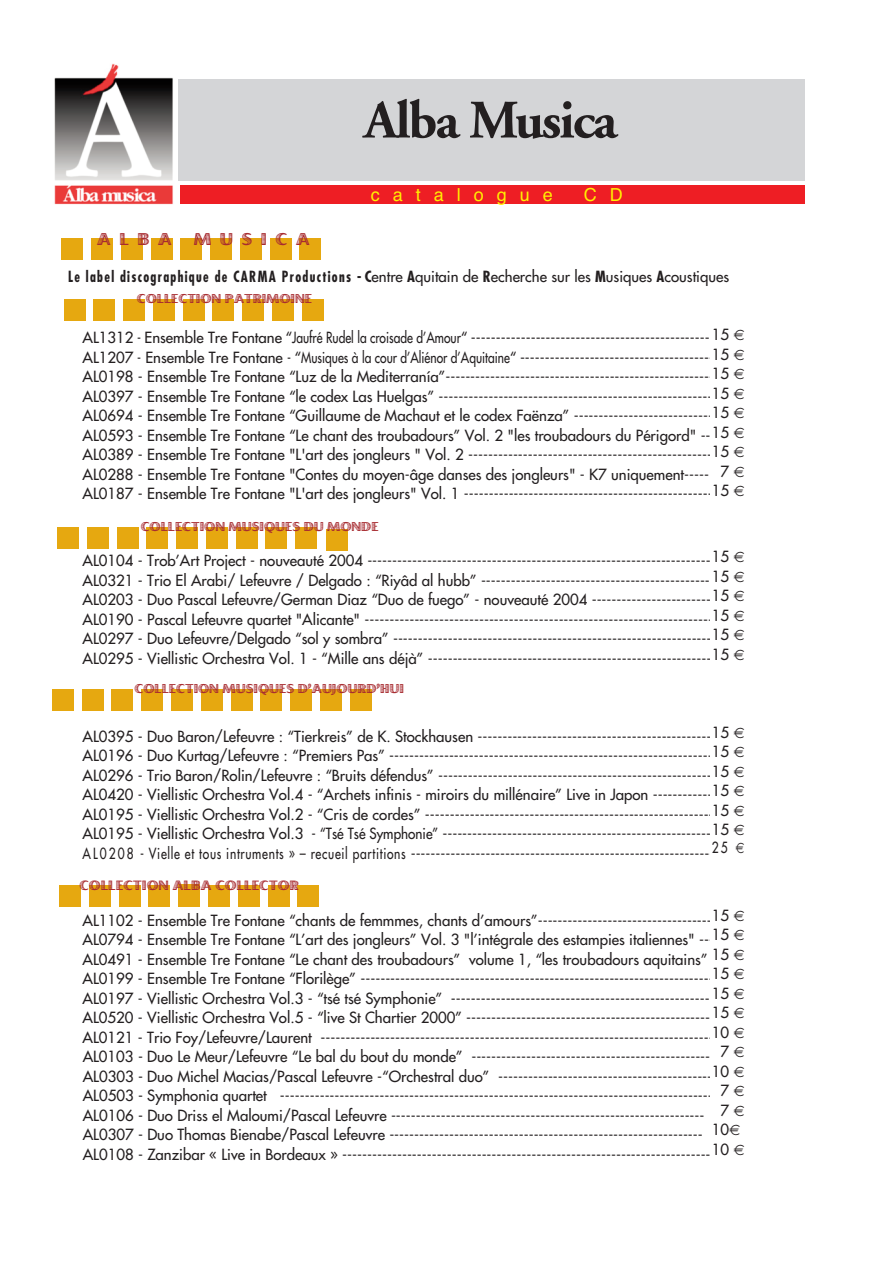
<style>
.page{position:relative;width:893px;height:1263px;background:#fff}
.page>*{position:absolute;margin:0;border:0;box-sizing:border-box;transform-origin:0 0}
.t1{font:700 54px "Adobe Garamond";letter-spacing:-.035em;color:#231f20}
.t2{font:18px "Helvetica";letter-spacing:.725em;color:#fff101}
.t3{font:18px "Boca Raton ICG";letter-spacing:.48em;color:#a72b30}
.t4{font:15px/19.5px "Futura";color:#231f20}
.t5{font:700 condensed 15px "Futura";letter-spacing:.1em;color:#231f20;scale:.9 1}
.t6{font:15px "Futura";color:#231f20;scale:.8 1}
.t7{font:14.25px "Boca Raton ICG";color:#a72b30}
.t8{font:13.5px "Boca Raton ICG";color:#a72b30}
.s1{font-weight:400;font-stretch:normal}
</style>
<div class="page">
<div style="left:179px;top:79px;width:626px;height:101px;background:#d4d5d7"></div>
<div style="left:180px;top:186px;width:624px;height:18px;background:#ee1e24"></div>
<img style="left:54px;top:64px;width:119px;height:140px">
<div style="left:62px;top:238px;width:21px;height:21px;background:#e6a810"></div>
<div style="left:91px;top:238px;width:22px;height:21px;background:#e6a810"></div>
<div style="left:121px;top:238px;width:21px;height:21px;background:#e6a810"></div>
<div style="left:151px;top:238px;width:21px;height:21px;background:#e6a810"></div>
<div style="left:181px;top:238px;width:21px;height:21px;background:#e6a810"></div>
<div style="left:211px;top:238px;width:21px;height:21px;background:#e6a810"></div>
<div style="left:240px;top:238px;width:22px;height:21px;background:#e6a810"></div>
<div style="left:270px;top:238px;width:21px;height:21px;background:#e6a810"></div>
<div style="left:300px;top:238px;width:21px;height:21px;background:#e6a810"></div>
<div style="left:60px;top:885px;width:21px;height:22px;background:#e6a810"></div>
<div style="left:89px;top:885px;width:22px;height:22px;background:#e6a810"></div>
<div style="left:119px;top:885px;width:21px;height:22px;background:#e6a810"></div>
<div style="left:149px;top:885px;width:21px;height:22px;background:#e6a810"></div>
<div style="left:179px;top:884px;width:21px;height:23px;background:#e6a810"></div>
<div style="left:208px;top:885px;width:22px;height:22px;background:#e6a810"></div>
<div style="left:238px;top:885px;width:21px;height:22px;background:#e6a810"></div>
<div style="left:268px;top:885px;width:21px;height:22px;background:#e6a810"></div>
<div style="left:298px;top:885px;width:21px;height:22px;background:#e6a810"></div>
<div style="left:64px;top:300px;width:21px;height:21px;background:#e6a810"></div>
<div style="left:94px;top:300px;width:21px;height:21px;background:#e6a810"></div>
<div style="left:123px;top:300px;width:22px;height:21px;background:#e6a810"></div>
<div style="left:153px;top:300px;width:21px;height:21px;background:#e6a810"></div>
<div style="left:183px;top:300px;width:21px;height:21px;background:#e6a810"></div>
<div style="left:213px;top:300px;width:21px;height:21px;background:#e6a810"></div>
<div style="left:242px;top:300px;width:22px;height:21px;background:#e6a810"></div>
<div style="left:272px;top:300px;width:21px;height:21px;background:#e6a810"></div>
<div style="left:302px;top:300px;width:21px;height:21px;background:#e6a810"></div>
<div style="left:326px;top:529px;width:22px;height:21px;background:#e6a810"></div>
<div style="left:57px;top:528px;width:22px;height:21px;background:#e6a810"></div>
<div style="left:87px;top:528px;width:21px;height:21px;background:#e6a810"></div>
<div style="left:117px;top:528px;width:21px;height:21px;background:#e6a810"></div>
<div style="left:147px;top:528px;width:21px;height:21px;background:#e6a810"></div>
<div style="left:176px;top:528px;width:22px;height:21px;background:#e6a810"></div>
<div style="left:206px;top:528px;width:21px;height:21px;background:#e6a810"></div>
<div style="left:236px;top:528px;width:21px;height:21px;background:#e6a810"></div>
<div style="left:266px;top:528px;width:21px;height:21px;background:#e6a810"></div>
<div style="left:296px;top:528px;width:21px;height:21px;background:#e6a810"></div>
<div style="left:350px;top:690px;width:21px;height:21px;background:#e6a810"></div>
<div style="left:320px;top:690px;width:21px;height:21px;background:#e6a810"></div>
<div style="left:52px;top:690px;width:22px;height:21px;background:#e6a810"></div>
<div style="left:82px;top:690px;width:21px;height:21px;background:#e6a810"></div>
<div style="left:112px;top:690px;width:21px;height:21px;background:#e6a810"></div>
<div style="left:142px;top:690px;width:21px;height:21px;background:#e6a810"></div>
<div style="left:171px;top:690px;width:22px;height:21px;background:#e6a810"></div>
<div style="left:201px;top:690px;width:21px;height:21px;background:#e6a810"></div>
<div style="left:231px;top:690px;width:21px;height:21px;background:#e6a810"></div>
<div style="left:261px;top:690px;width:21px;height:21px;background:#e6a810"></div>
<div style="left:290px;top:690px;width:22px;height:21px;background:#e6a810"></div>
<h1 class="t1" style="left:364px;top:99px;width:255px">Alba Musica</h1>
<p class="t2" style="left:371px;top:185px;width:184px">catalogue</p>
<p class="t2" style="left:584px;top:185px;width:40px">C D</p>
<p class="t3" style="left:97px;top:229px;width:215px">ALBA MUSICA</p>
<p class="t5" style="left:68px;top:269px;width:736px">Le label discographique de CARMA Productions - C<span class="s1">entre</span> A<span class="s1">quitain de</span> R<span class="s1">echerche sur les</span> M<span class="s1">usiques</span> A<span class="s1">coustiques</span></p>
<p class="t8" style="left:137px;top:291px;width:177px">COLLECTION PATRIMOINE</p>
<p class="t4" style="left:712px;top:326px;width:19px;text-align:center">15<br>15<br>15<br>15<br>15<br>15<br>15<br>7<br>15</p>
<p class="t4" style="left:83px;top:329px;width:649px">AL1312 - Ensemble Tre Fontane “Jaufré Rudel la croisade d’Amour“ ---------------------------------------------------- AL1207 - Ensemble Tre Fontane - “Musiques à la cour d’Aliénor d’Aquitaine“ --------------------------------------- AL0198 - Ensemble Tre Fontane “Luz de la Mediterranía”------------------------------------------------------- AL0397 - Ensemble Tre Fontane “le codex Las Huelgas” -------------------------------------------------------- AL0694 - Ensemble Tre Fontane “Guillaume de Machaut et le codex Faënza” ---------------------------- AL0593 - Ensemble Tre Fontane “Le chant des troubadours” Vol. 2 "les troubadours du Périgord" -- AL0389 - Ensemble Tre Fontane "L'art des jongleurs " Vol. 2 --------------------------------------------------- AL0288 - Ensemble Tre Fontane "Contes du moyen-âge danses des jongleurs" - K7 uniquement----- AL0187 - Ensemble Tre Fontane "L'art des jongleurs" Vol. 1 ----------------------------------------------------</p>
<p class="t8" style="left:141px;top:519px;width:239px">COLLECTION MUSIQUES DU MONDE</p>
<p class="t4" style="left:712px;top:548px;width:19px;text-align:justify">15<br>15<br>15<br>15<br>15<br>15</p>
<p class="t4" style="left:83px;top:552px;width:645px">AL0104 - Trob’Art Project - nouveauté 2004 ---------------------------------------------------------------------- AL0321 - Trio El Arabi/ Lefeuvre / Delgado : “Riyâd al hubb” ------------------------------------------------- AL0203 - Duo Pascal Lefeuvre/German Diaz “Duo de fuego” - nouveauté 2004 ------------------------- AL0190 - Pascal Lefeuvre quartet "Alicante" ------------------------------------------------------------------------ AL0297 - Duo Lefeuvre/Delgado “sol y sombra” ------------------------------------------------------------------ AL0295 - Viellistic Orchestra Vol. 1 - “Mille ans déjà” ------------------------------------------------------------</p>
<p class="t8" style="left:135px;top:681px;width:271px">COLLECTION MUSIQUES D’AUJOURD’HUI</p>
<p class="t4" style="left:712px;top:723px;width:19px;text-align:justify">15<br>15<br>15<br>15<br>15<br>15</p>
<p class="t6" style="left:712px;top:840px;width:21px">25</p>
<p class="t4" style="left:83px;top:727px;width:648px">AL0395 - Duo Baron/Lefeuvre : “Tierkreis” de K. Stockhausen ------------------------------------------------- AL0196 - Duo Kurtag/Lefeuvre : “Premiers Pas” ------------------------------------------------------------------- AL0296 - Trio Baron/Rolin/Lefeuvre : “Bruits défendus” --------------------------------------------------------- AL0420 - Viellistic Orchestra Vol.4 - “Archets infinis - miroirs du millénaire” Live in Japon -------------- AL0195 - Viellistic Orchestra Vol.2 - “Cris de cordes” ------------------------------------------------------------ AL0195 - Viellistic Orchestra Vol.3 - “Tsé Tsé Symphonie” -------------------------------------------------------- A L 0 2 0 8 - Vielle et tous intruments » – recueil partitions ----------------------------------------------------------------</p>
<p class="t7" style="left:80px;top:876px;width:221px">COLLECTION ALBA COLLECTOR</p>
<p class="t4" style="left:712px;top:906px;width:19px;text-align:center">15<br>15<br>15<br>15<br>15<br>15<br>10<br>7<br>10<br>7<br>7<br>10<br>10</p>
<p class="t4" style="left:83px;top:911px;width:648px">AL1102 - Ensemble Tre Fontane “chants de femmmes, chants d’amours”------------------------------------ AL0794 - Ensemble Tre Fontane “L’art des jongleurs” Vol. 3 "l’intégrale des estampies italiennes" ---- AL0491 - Ensemble Tre Fontane “Le chant des troubadours” volume 1, “les troubadours aquitains” AL0199 - Ensemble Tre Fontane “Florilège” ------------------------------------------------------------------------- AL0197 - Viellistic Orchestra Vol.3 - “tsé tsé Symphonie” ------------------------------------------------------- AL0520 - Viellistic Orchestra Vol.5 - “live St Chartier 2000” ---------------------------------------------------- AL0121 - Trio Foy/Lefeuvre/Laurent ---------------------------------------------------------------------------------- AL0103 - Duo Le Meur/Lefeuvre “Le bal du bout du monde” ------------------------------------------------- AL0303 - Duo Michel Macias/Pascal Lefeuvre -“Orchestral duo” -------------------------------------------- AL0503 - Symphonia quartet --------------------------------------------------------------------------------------- AL0106 - Duo Driss el Maloumi/Pascal Lefeuvre --------------------------------------------------------------- AL0307 - Duo Thomas Bienabe/Pascal Lefeuvre --------------------------------------------------------------- AL0108 - Zanzibar « Live in Bordeaux » ----------------------------------------------------------------------------</p>
</div>
